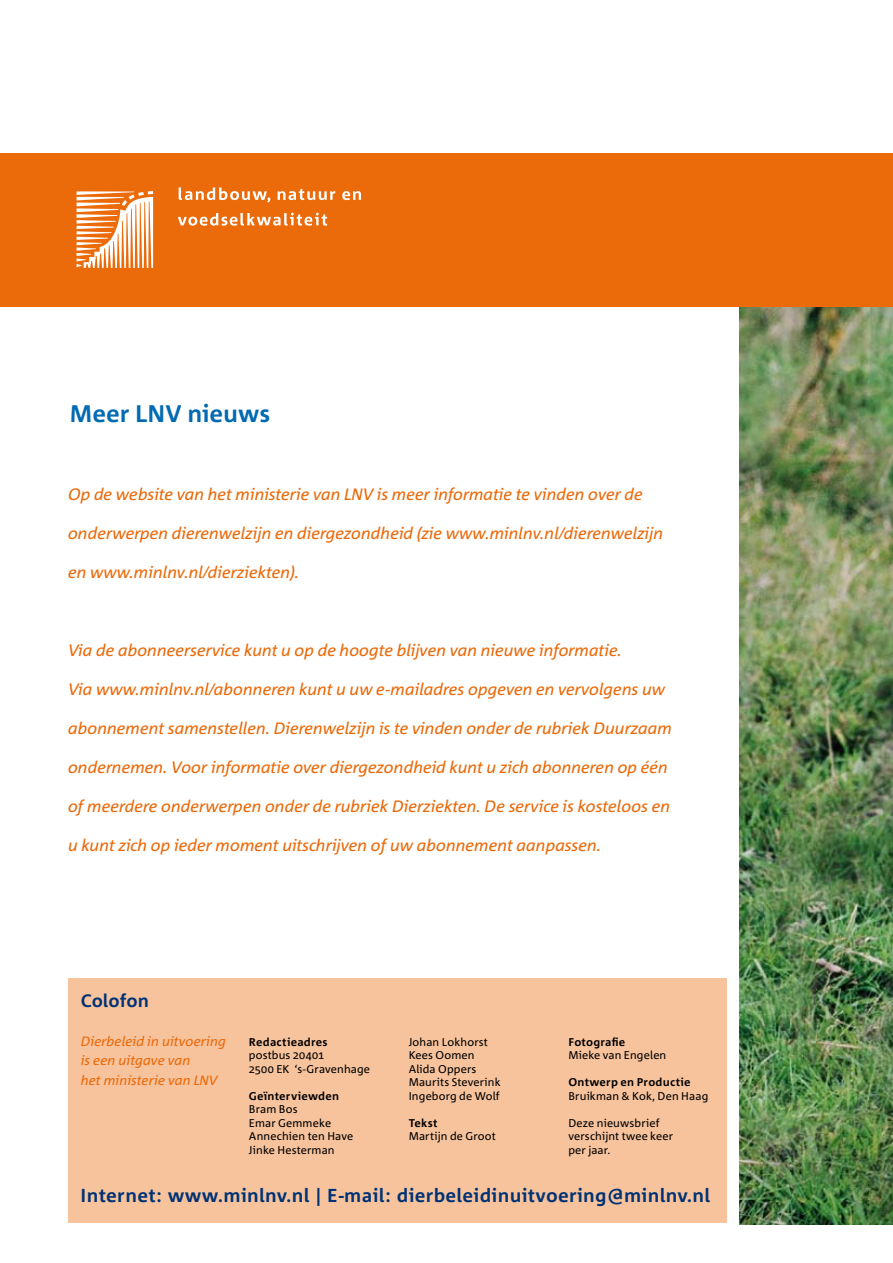
<style>
.page{position:relative;width:893px;height:1263px;background:#fff}
.page>*{position:absolute;margin:0;border:0;box-sizing:border-box;transform-origin:0 0}
.t1{font:24px "Agrofont Vet";color:#006ab2}
.t2{font:18.75px "Agrofont Vet";letter-spacing:.015em;color:#003274}
.t3{font:18px "Agrofont Vet";letter-spacing:-.005em;color:#003274}
.t4{font:16.5px "Agrofont Normaal Cursief";color:#eb6a0a}
.t5{font:13.5px/19.5px "Agrofont Normaal Cursief";letter-spacing:.005em;color:#eb6a0a}
.t6{font:11.25px/13.5px "Agrofont Normaal";letter-spacing:.015em;color:#000}
.t7{font:11.25px "Agrofont Vet";letter-spacing:.015em;color:#000}
</style>
<div class="page">
<div style="left:68px;top:978px;width:658px;height:245px;background:#f7c39d"></div>
<img style="left:740px;top:306px;width:153px;height:919px">
<div style="left:0;top:153px;width:893px;height:153px;background:#eb6a0a"></div>
<svg style="left:178px;top:213px;width:149px;height:13px"></svg>
<svg style="left:179px;top:187px;width:92px;height:16px"></svg>
<svg style="left:278px;top:189px;width:57px;height:11px"></svg>
<svg style="left:342px;top:191px;width:19px;height:9px"></svg>
<svg style="left:77px;top:191px;width:76px;height:77px"></svg>
<h1 class="t1" style="left:70px;top:400px;width:202px">Meer LNV nieuws</h1>
<p class="t4" style="left:68px;top:485px;width:576px">Op de website van het ministerie van LNV is meer informatie te vinden over de</p>
<p class="t4" style="left:68px;top:524px;width:597px">onderwerpen dierenwelzijn en diergezondheid (zie www.minlnv.nl/dierenwelzijn</p>
<p class="t4" style="left:68px;top:563px;width:233px">en www.minlnv.nl/dierziekten).</p>
<p class="t4" style="left:68px;top:641px;width:555px">Via de abonneerservice kunt u op de hoogte blijven van nieuwe informatie.</p>
<p class="t4" style="left:68px;top:680px;width:599px">Via www.minlnv.nl/abonneren kunt u uw e-mailadres opgeven en vervolgens uw</p>
<p class="t4" style="left:68px;top:719px;width:606px">abonnement samenstellen. Dierenwelzijn is te vinden onder de rubriek Duurzaam</p>
<p class="t4" style="left:68px;top:758px;width:601px">ondernemen. Voor informatie over diergezondheid kunt u zich abonneren op één</p>
<p class="t4" style="left:68px;top:797px;width:604px">of meerdere onderwerpen onder de rubriek Dierziekten. De service is kosteloos en</p>
<p class="t4" style="left:68px;top:836px;width:535px">u kunt zich op ieder moment uitschrijven of uw abonnement aanpassen.</p>
<p class="t3" style="left:81px;top:991px;width:70px">Colofon</p>
<p class="t5" style="left:81px;top:1031px;width:147px">Dierbeleid in uitvoering is een uitgave van<br>het ministerie van LNV</p>
<p class="t7" style="left:249px;top:1036px;width:80px">Redactieadres</p>
<p class="t6" style="left:249px;top:1049px;width:123px">postbus 20401<br>2500 EK ‘s-Gravenhage</p>
<p class="t7" style="left:249px;top:1090px;width:92px">Geïnterviewden</p>
<p class="t6" style="left:249px;top:1103px;width:106px">Bram Bos<br>Emar Gemmeke<br>Annechien ten Have<br>Jinke Hesterman</p>
<p class="t6" style="left:409px;top:1036px;width:93px">Johan Lokhorst<br>Kees Oomen<br>Alida Oppers<br>Maurits Steverink<br>Ingeborg de Wolf</p>
<p class="t7" style="left:409px;top:1117px;width:30px">Tekst</p>
<p class="t6" style="left:409px;top:1130px;width:89px">Martijn de Groot</p>
<p class="t7" style="left:568px;top:1036px;width:58px">Fotografie</p>
<p class="t6" style="left:568px;top:1049px;width:99px">Mieke van Engelen</p>
<p class="t7" style="left:568px;top:1076px;width:124px">Ontwerp en Productie</p>
<p class="t6" style="left:568px;top:1089px;width:141px">Bruikman &amp; Kok, Den Haag</p>
<p class="t6" style="left:568px;top:1116px;width:106px">Deze nieuwsbrief verschijnt twee keer per jaar.</p>
<p class="t2" style="left:81px;top:1185px;width:631px">Internet: www.minlnv.nl | E-mail: dierbeleidinuitvoering@minlnv.nl</p>
</div>
